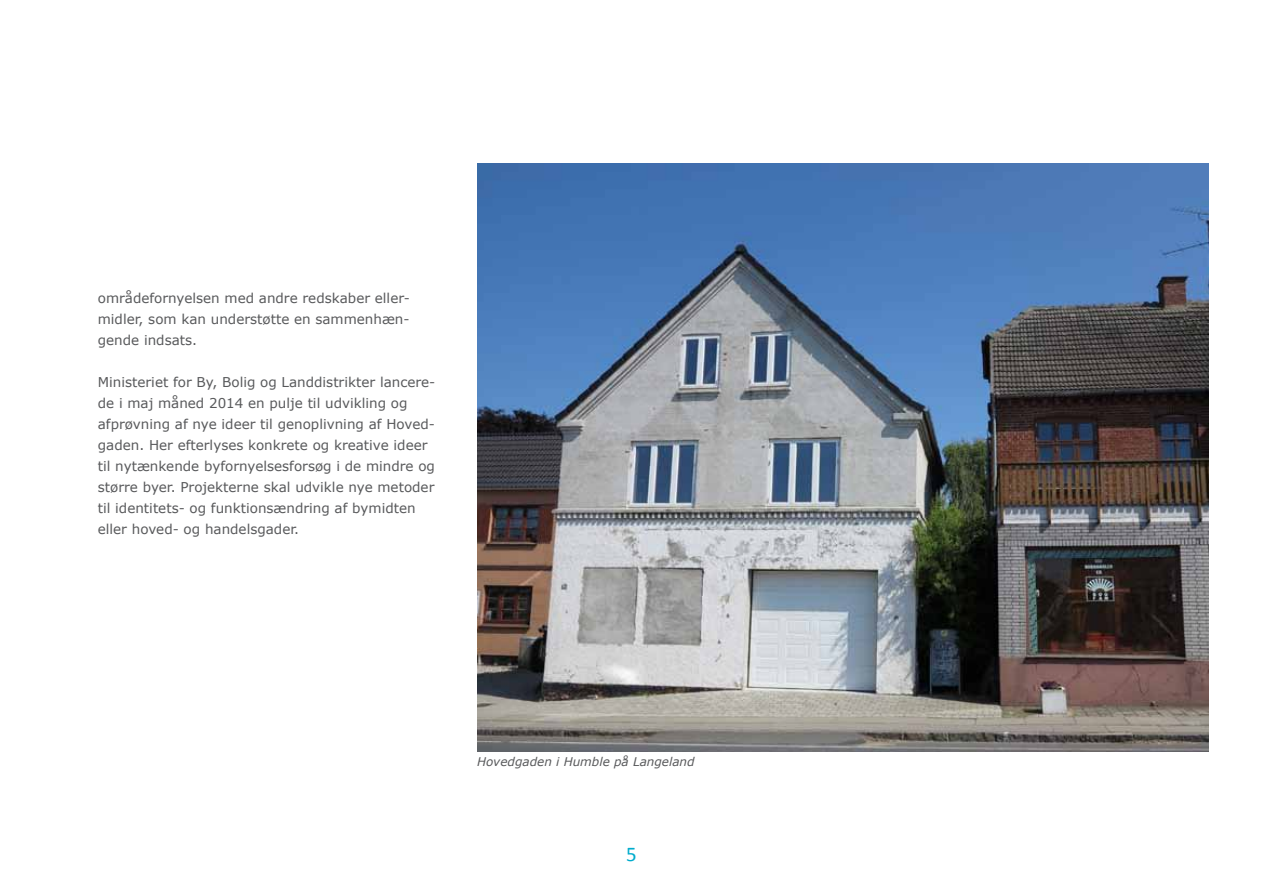
<style>
.page{position:relative;width:1263px;height:893px;background:#fff}
.page>*{position:absolute;margin:0;border:0;box-sizing:border-box;transform-origin:0 0}
.t1{font:21px "Calibri";color:#00accd}
.t2{font:13.5px/21px "Verdana";color:#58595b;text-align:justify}
.t3{font:italic 12px "Verdana";color:#58595b}
</style>
<div class="page">
<img style="left:477px;top:164px;width:732px;height:588px">
<p class="t2" style="left:98px;top:287px;width:314px">områdefornyelsen med andre redskaber eller&shy;midler, som kan understøtte en sammenhæn&shy;gende indsats.</p>
<p class="t2" style="left:98px;top:371px;width:339px;text-align:left">Ministeriet for By, Bolig og Landdistrikter lancere&shy;de i maj måned 2014 en pulje til udvikling og afprøvning af nye ideer til genoplivning af Hoved&shy;gaden. H er efterlyses konkrete og kreative ideer til nytænkende byfornyelsesforsøg i de mindre og større byer. Projekterne skal udvikle nye metoder til identitets- og funktionsændring af bymidten eller hoved- og handelsgader.</p>
<p class="t3" style="left:477px;top:753px;width:219px">Hovedgaden i Humble på Langeland</p>
<h1 class="t1" style="left:626px;top:840px;width:12px">5</h1>
</div>
